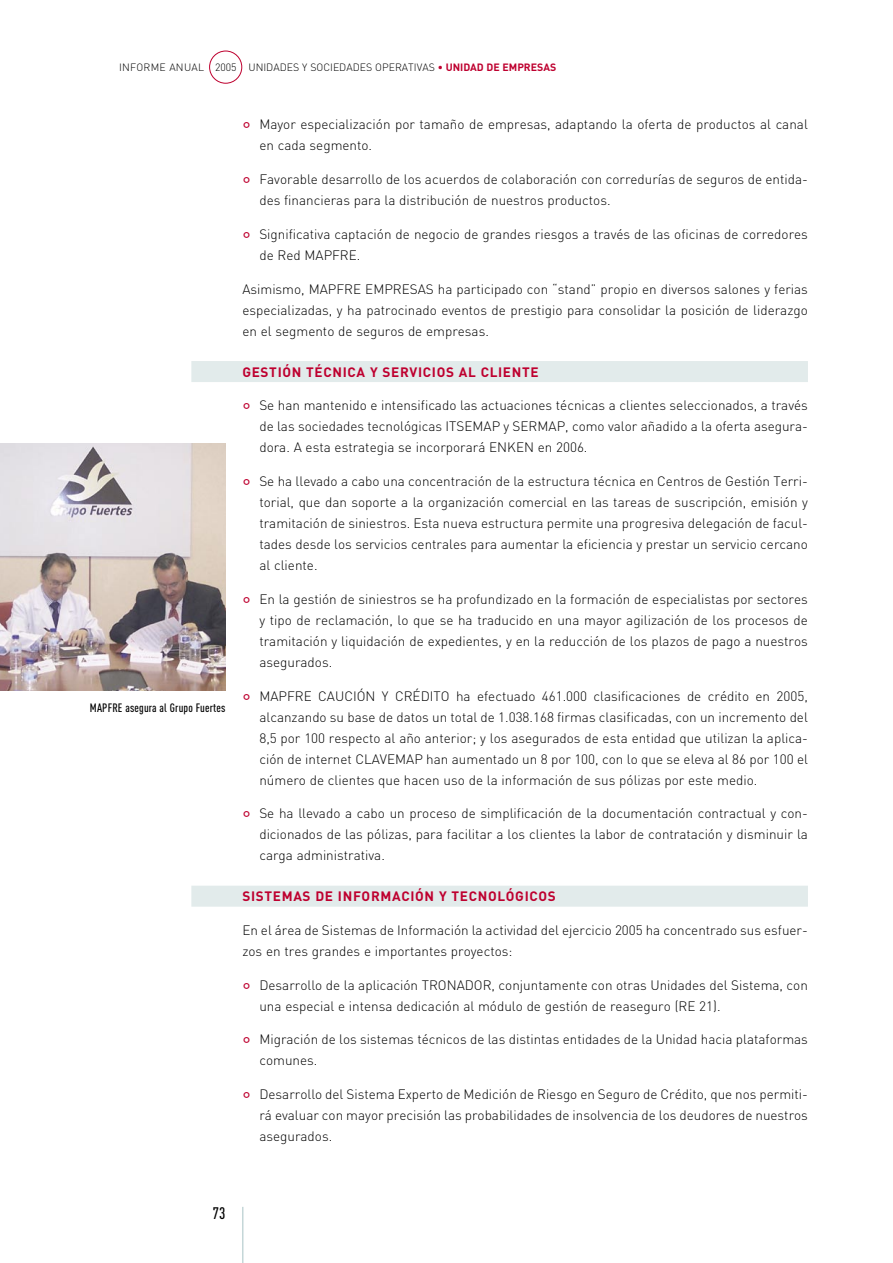
<style>
.page{position:relative;width:893px;height:1263px;background:#fff}
.page>*{position:absolute;margin:0;border:0;box-sizing:border-box;transform-origin:0 0}
.t1{font:500 16.5px "DIN Cond";color:#000}
.Texto_corrido{font:300 13.5px/21px "DIN";color:#000;text-align:justify}
.Subtitulo_1{font:700 13.5px "DIN";letter-spacing:.05em;color:#be002f}
.Pie_de_foto{font:500 12px "DIN Cond";letter-spacing:.015em;color:#000}
.t2{font:300 10.5px "DIN";color:#000}
.s1{font-weight:700;color:#be002f}
.s2{font-weight:400;font-size:18px;color:#be002f}
</style>
<div class="page">
<hr style="left:242px;top:1207px;width:1px;height:56px;background:#c5d7d8">
<div style="left:209px;top:51px;width:33px;height:33px;border:1px solid #be002f;border-radius:50%"></div>
<div style="left:191px;top:361px;width:617px;height:21px;background:#e2ebeb"></div>
<div style="left:191px;top:886px;width:617px;height:21px;background:#e2ebeb"></div>
<img style="left:0;top:443px;width:225px;height:247px">
<p class="t2" style="left:119px;top:60px;width:439px">INFORME ANUAL 2005 UNIDADES Y SOCIEDADES OPERATIVAS <span class="s1">• UNIDAD DE EMPRESAS</span></p>
<p class="Pie_de_foto" style="left:90px;top:701px;width:137px">MAPFRE asegura al Grupo Fuertes</p>
<p class="Texto_corrido" style="left:259px;top:114px;width:550px;text-indent:-17px"><span class="s2">°</span> Mayor especialización por tamaño de empresas, adaptando la oferta de productos al canal en cada segmento.</p>
<p class="Texto_corrido" style="left:259px;top:169px;width:550px;text-indent:-17px"><span class="s2">°</span> Favorable desarrollo de los acuerdos de colaboración con corredurías de seguros de entida&shy;des financieras para la distribución de nuestros productos.</p>
<p class="Texto_corrido" style="left:259px;top:223px;width:550px;text-indent:-17px"><span class="s2">°</span> Significativa captación de negocio de grandes riesgos a través de las oficinas de corredores de Red MAPFRE.</p>
<p class="Texto_corrido" style="left:242px;top:278px;width:567px">Asimismo, MAPFRE EMPRESAS ha participado con “stand” propio en diversos salones y ferias especializadas, y ha patrocinado eventos de prestigio para consolidar la posición de liderazgo en el segmento de seguros de empresas.</p>
<p class="Subtitulo_1" style="left:242px;top:363px;width:298px">GESTIÓN TÉCNICA Y SERVICIOS AL CLIENTE</p>
<p class="Texto_corrido" style="left:259px;top:395px;width:550px;text-indent:-17px"><span class="s2">°</span> Se han mantenido e intensificado las actuaciones técnicas a clientes seleccionados, a través de las sociedades tecnológicas ITSEMAP y SERMAP, como valor añadido a la oferta asegura&shy;dora. A esta estrategia se incorporará ENKEN en 2006.</p>
<p class="Texto_corrido" style="left:259px;top:471px;width:550px;text-indent:-17px"><span class="s2">°</span> Se ha llevado a cabo una concentración de la estructura técnica en Centros de Gestión Terri&shy;torial, que dan soporte a la organización comercial en las tareas de suscripción, emisión y tramitación de siniestros. Esta nueva estructura permite una progresiva delegación de facul&shy;tades desde los servicios centrales para aumentar la eficiencia y prestar un servicio cercano al cliente.</p>
<p class="Texto_corrido" style="left:259px;top:588px;width:550px;text-indent:-17px"><span class="s2">°</span> En la gestión de siniestros se ha profundizado en la formación de especialistas por sectores y tipo de reclamación, lo que se ha traducido en una mayor agilización de los procesos de tramitación y liquidación de expedientes, y en la reducción de los plazos de pago a nuestros asegurados.</p>
<p class="Texto_corrido" style="left:259px;top:685px;width:550px;text-indent:-17px"><span class="s2">°</span> MAPFRE CAUCIÓN Y CRÉDITO ha efectuado 461.000 clasificaciones de crédito en 2005, alcanzando su base de datos un total de 1.038.168 firmas clasificadas, con un incremento del 8,5 por 100 respecto al año anterior; y los asegurados de esta entidad que utilizan la aplica&shy;ción de internet CLAVEMAP han aumentado un 8 por 100, con lo que se eleva al 86 por 100 el número de clientes que hacen uso de la información de sus pólizas por este medio.</p>
<p class="Texto_corrido" style="left:259px;top:803px;width:550px;text-indent:-17px"><span class="s2">°</span> Se ha llevado a cabo un proceso de simplificación de la documentación contractual y con&shy;dicionados de las pólizas, para facilitar a los clientes la labor de contratación y disminuir la carga administrativa.</p>
<p class="Subtitulo_1" style="left:242px;top:887px;width:315px">SISTEMAS DE INFORMACIÓN Y TECNOLÓGICOS</p>
<p class="Texto_corrido" style="left:242px;top:919px;width:567px">En el área de Sistemas de Información la actividad del ejercicio 2005 ha concentrado sus esfuer&shy;zos en tres grandes e importantes proyectos:</p>
<p class="Texto_corrido" style="left:259px;top:974px;width:550px;text-indent:-17px"><span class="s2">°</span> Desarrollo de la aplicación TRONADOR, conjuntamente con otras Unidades del Sistema, con una especial e intensa dedicación al módulo de gestión de reaseguro (RE 21).</p>
<p class="Texto_corrido" style="left:259px;top:1029px;width:550px;text-indent:-17px"><span class="s2">°</span> Migración de los sistemas técnicos de las distintas entidades de la Unidad hacia plataformas comunes.</p>
<p class="Texto_corrido" style="left:259px;top:1084px;width:550px;text-indent:-17px"><span class="s2">°</span> Desarrollo del Sistema Experto de Medición de Riesgo en Seguro de Crédito, que nos permiti&shy;rá evaluar con mayor precisión las probabilidades de insolvencia de los deudores de nuestros asegurados.</p>
<p class="t1" style="left:213px;top:1204px;width:14px">73</p>
</div>
